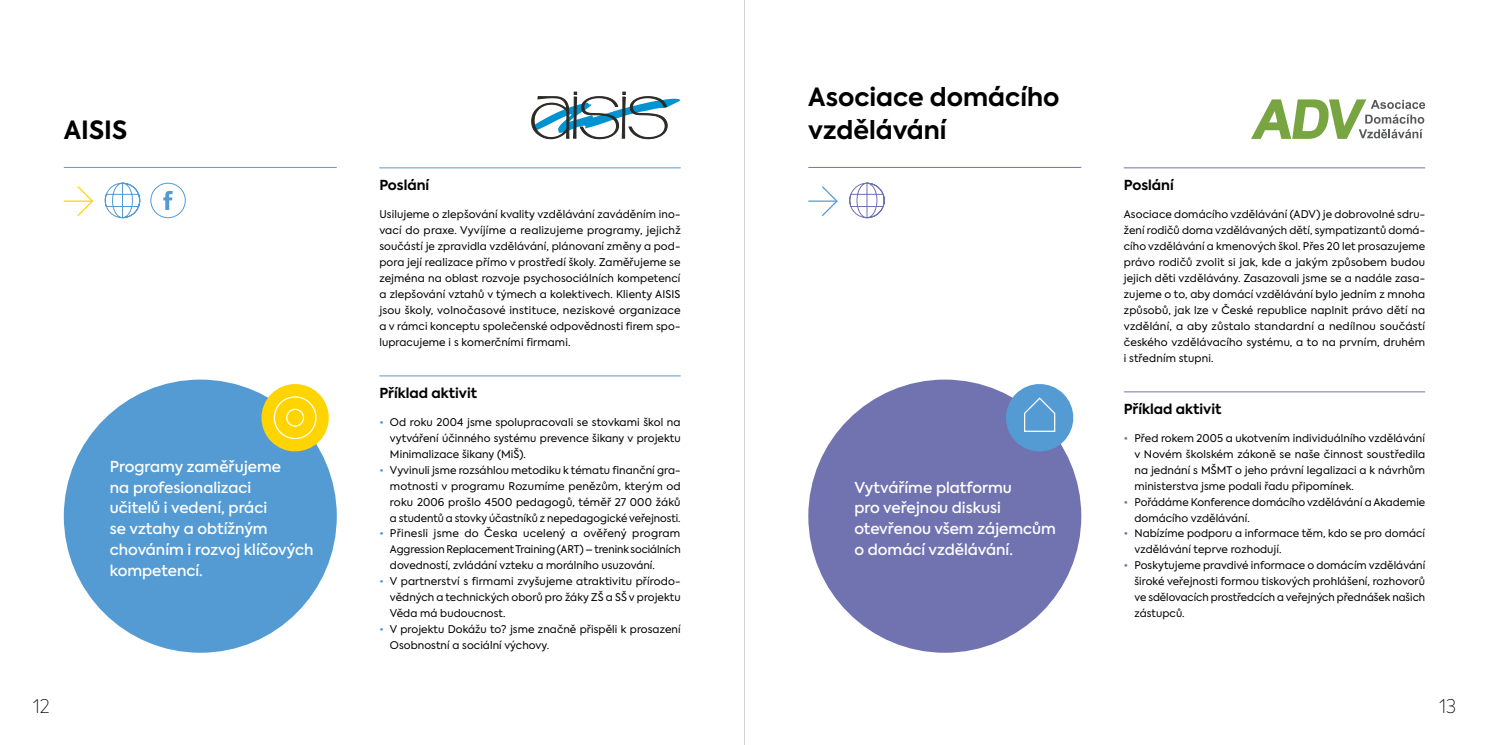
<style>
.page{position:relative;width:1489px;height:745px;background:#fff}
.page>*{position:absolute;margin:0;border:0;box-sizing:border-box;transform-origin:0 0}
.t1{font:700 25px/32.5px "Axiforma";color:#000}
.t2{font:100 18.75px "Axiforma";color:#000}
.t3{font:500 15px/20.8px "Axiforma";color:#fff}
.t4{font:700 13.75px "Axiforma";color:#000}
.t5{font:10.5px/16px "Axiforma";letter-spacing:.005em;color:#000;text-align:justify}
.s1{color:#549bd4}
.s2{color:#7173b1}
</style>
<div class="page">
<div style="left:64px;top:379px;width:273px;height:273px;background:#549bd4;border-radius:50%"></div>
<div style="left:808px;top:379px;width:273px;height:273px;background:#7173b1;border-radius:50%"></div>
<svg style="left:258px;top:384px;width:71px;height:70px"></svg>
<hr style="left:379px;top:167px;width:301px;height:1px;background:#549bd4">
<hr style="left:1123px;top:167px;width:301px;height:1px;background:#7173b1">
<hr style="left:379px;top:375px;width:301px;height:1px;background:#549bd4">
<hr style="left:1123px;top:391px;width:301px;height:1px;background:#7173b1">
<svg style="left:1002px;top:384px;width:72px;height:70px"></svg>
<svg style="left:1251px;top:99px;width:173px;height:40px"></svg>
<svg style="left:531px;top:92px;width:149px;height:47px"></svg>
<div style="left:274px;top:396px;width:42px;height:43px;border:1px solid #fff;border-radius:50%"></div>
<div style="left:286px;top:408px;width:18px;height:18px;border:1px solid #fff;border-radius:50%"></div>
<div style="left:150px;top:182px;width:36px;height:36px;border:1px solid #549bd4;border-radius:50%"></div>
<svg style="left:163px;top:190px;width:10px;height:20px"></svg>
<hr style="left:64px;top:167px;width:273px;height:1px;background:#549bd4">
<svg style="left:77px;top:186px;width:17px;height:30px"></svg>
<hr style="left:64px;top:200px;width:28px;height:2px;background:#ffd400">
<svg style="left:104px;top:182px;width:37px;height:36px"></svg>
<hr style="left:808px;top:167px;width:273px;height:1px;background:#7173b1">
<svg style="left:822px;top:186px;width:16px;height:30px"></svg>
<hr style="left:808px;top:200px;width:28px;height:2px;background:#549bd4">
<svg style="left:849px;top:182px;width:36px;height:36px"></svg>
<hr style="left:744px;top:0;width:1px;height:744px;background:#d1d3d4">
<h1 class="t1" style="left:64px;top:114px;width:65px">AISIS</h1>
<h3 class="t3" style="left:110px;top:456px;width:205px">Programy zaměřujeme<br>na profesionalizaci<br>učitelů i vedení, práci<br>se vztahy a obtížným chováním i rozvoj klíčových kompetencí.</h3>
<h1 class="t1" style="left:808px;top:81px;width:253px">Asociace domácího vzdělávání</h1>
<h3 class="t4" style="left:379px;top:176px;width:52px">Poslání</h3>
<h3 class="t4" style="left:1123px;top:176px;width:52px">Poslání</h3>
<p class="t5" style="left:379px;top:206px;width:303px">Usilujeme o zlepšování kvality vzdělávání zaváděním ino&shy;vací do praxe. Vyvíjíme a realizujeme programy, jejichž součástí je zpravidla vzdělávání, plánovaní změny a pod&shy;pora její realizace přímo v prostředí školy. Zaměřujeme se zejména na oblast rozvoje psychosociálních kompetencí a zlepšování vztahů v týmech a kolektivech. Klienty AISIS jsou školy, volnočasové instituce, neziskové organizace a v rámci konceptu společenské odpovědnosti firem spo&shy;lupracujeme i s komerčními firmami.</p>
<p class="t5" style="left:1123px;top:206px;width:303px">Asociace domácího vzdělávání (ADV) je dobrovolné sdru&shy;žení rodičů doma vzdělávaných dětí, sympatizantů domá&shy;cího vzdělávání a kmenových škol. Přes 20 let prosazujeme právo rodičů zvolit si jak, kde a jakým způsobem budou jejich děti vzdělávány. Zasazovali jsme se a nadále zasa&shy;zujeme o to, aby domácí vzdělávání bylo jedním z mnoha způsobů, jak lze v České republice naplnit právo dětí na vzdělání, a aby zůstalo standardní a nedílnou součástí českého vzdělávacího systému, a to na prvním, druhém i středním stupni.</p>
<h3 class="t4" style="left:379px;top:383px;width:99px">Příklad aktivit</h3>
<p class="t5" style="left:390px;top:414px;width:292px;text-indent:-11px"><span class="s1">•</span> Od roku 2004 jsme spolupracovali se stovkami škol na vytváření účinného systému prevence šikany v projektu Minimalizace šikany (MiŠ).</p>
<p class="t5" style="left:390px;top:461px;width:292px;text-indent:-11px"><span class="s1">•</span> Vyvinuli jsme rozsáhlou metodiku k tématu finanční gra&shy;motnosti v programu Rozumíme penězům, kterým od roku 2006 prošlo 4500 pedagogů, téměř 27 000 žáků a studentů a stovky účastníků z nepedagogické veřejnosti.</p>
<p class="t5" style="left:390px;top:525px;width:292px;text-indent:-11px"><span class="s1">•</span> Přinesli jsme do Česka ucelený a ověřený program Aggression Replacement Training (ART) – trenink sociálních dovedností, zvládání vzteku a morálního usuzování.</p>
<p class="t5" style="left:390px;top:573px;width:292px;text-indent:-11px"><span class="s1">•</span> V partnerství s firmami zvyšujeme atraktivitu přírodo&shy;vědných a technických oborů pro žáky ZŠ a SŠ v projektu Věda má budoucnost.</p>
<p class="t5" style="left:390px;top:621px;width:292px;text-indent:-11px"><span class="s1">•</span> V projektu Dokážu to? jsme značně přispěli k prosazení<br>Osobnostní a sociální výchovy.</p>
<h3 class="t3" style="left:854px;top:476px;width:203px">Vytváříme platformu<br>pro veřejnou diskusi otevřenou všem zájemcům o domácí vzdělávání.</h3>
<h3 class="t4" style="left:1123px;top:399px;width:99px">Příklad aktivit</h3>
<p class="t5" style="left:1134px;top:430px;width:292px;text-indent:-11px"><span class="s2">•</span> Před rokem 2005 a ukotvením individuálního vzdělávání v Novém školském zákoně se naše činnost soustředila na jednání s MŠMT o jeho právní legalizaci a k návrhům ministerstva jsme podali řadu připomínek.</p>
<p class="t5" style="left:1134px;top:493px;width:292px;text-indent:-11px"><span class="s2">•</span> Pořádáme Konference domácího vzdělávání a Akademie domácího vzdělávání.</p>
<p class="t5" style="left:1134px;top:525px;width:292px;text-indent:-11px"><span class="s2">•</span> Nabízíme podporu a informace těm, kdo se pro domácí vzdělávání teprve rozhodují.</p>
<p class="t5" style="left:1134px;top:557px;width:292px;text-indent:-11px"><span class="s2">•</span> Poskytujeme pravdivé informace o domácím vzdělávání široké veřejnosti formou tiskových prohlášení, rozhovorů ve sdělovacích prostředcích a veřejných přednášek našich zástupců.</p>
<h2 class="t2" style="left:33px;top:694px;width:18px">12</h2>
<h2 class="t2" style="left:1439px;top:694px;width:18px">13</h2>
</div>
